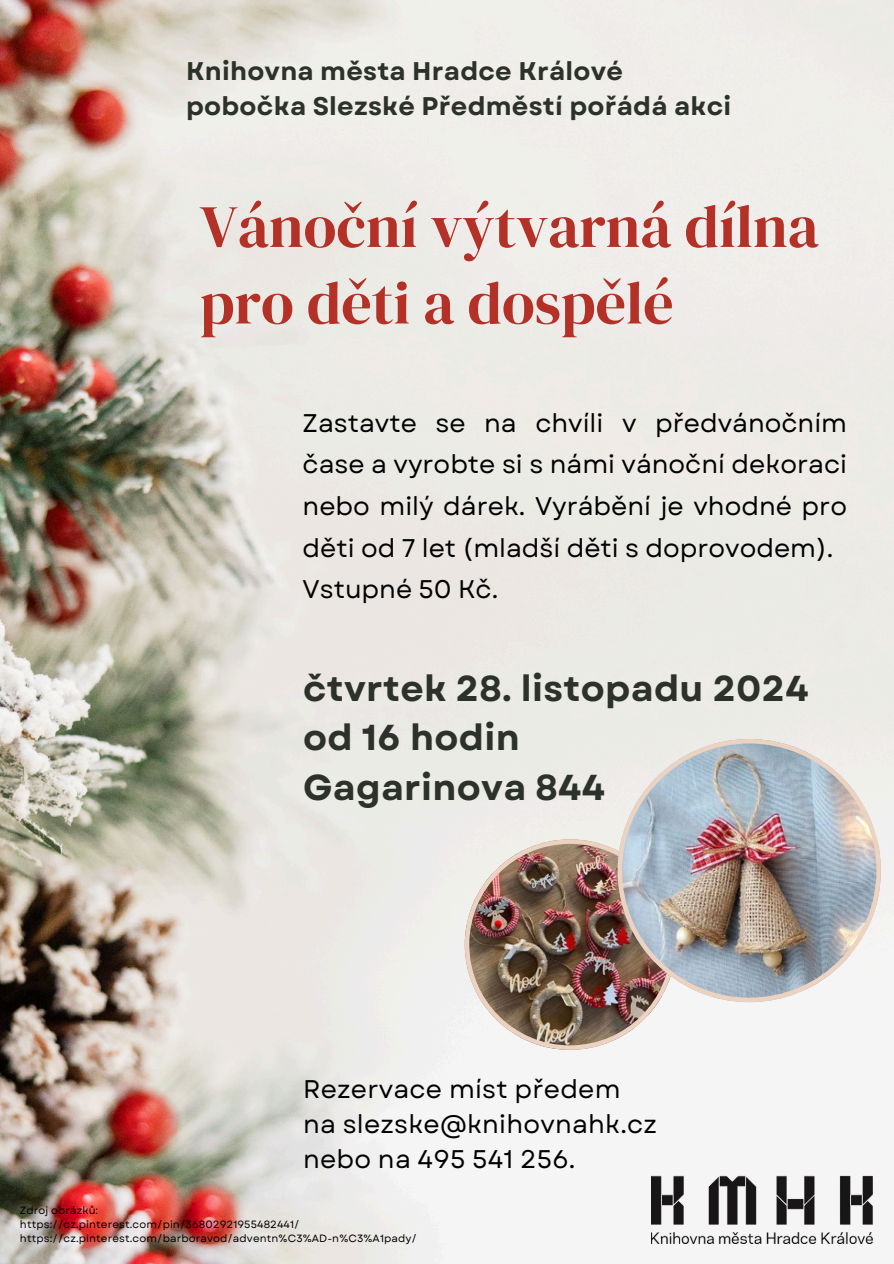
<style>
.page{position:relative;width:894px;height:1264px;background:#fff}
.page>*{position:absolute;margin:0;border:0;box-sizing:border-box;transform-origin:0 0}
.t1{font:60px/76.5px "DM Serif Display";color:#b33127}
.t2{font:700 36px/49.5px "Garet";letter-spacing:.01em;color:#2c322a}
.t3{font:25.5px/41.7px "Garet";color:#000}
.t4{font:700 25.5px/34.8px "Garet";letter-spacing:.01em;color:#2c322a}
.t5{font:10.5px "Garet";letter-spacing:.01em;color:#000}
</style>
<div class="page">
<img style="left:0;top:0;width:893px;height:1263px">
<img style="left:651px;top:1174px;width:222px;height:69px">
<img style="left:464px;top:839px;width:211px;height:210px">
<img style="left:617px;top:739px;width:263px;height:263px">
<p class="t4" style="left:186px;top:54px;width:546px">Knihovna města Hradce Králové pobočka Slezské Předměstí pořádá akci</p>
<h1 class="t1" style="left:200px;top:188px;width:620px">Vánoční výtvarná dílna pro děti a dospělé</h1>
<h2 class="t3" style="left:302px;top:402px;width:546px">Zastavte se na chvíli v předvánočním čase a vyrobte si s námi vánoční dekoraci nebo milý dárek. Vyrábění je vhodné pro děti od 7 let (mladší děti s doprovodem).<br>Vstupné 50 Kč.</h2>
<p class="t2" style="left:303px;top:663px;width:507px">čtvrtek 28. listopadu 2024 od 16 hodin<br>Gagarinova 844</p>
<h4 class="t3" style="left:303px;top:1071px;width:355px;line-height:34.8px">Rezervace míst předem na slezske@knihovnahk.cz nebo na 495 541 256.</h4>
<p class="t5" style="left:20px;top:1202px;width:80px">Zdroj obrázků:</p>
<p class="t5" style="left:20px;top:1216px;width:281px">https://cz.pinterest.com/pin/36802921955482441/</p>
<p class="t5" style="left:20px;top:1230px;width:398px">https://cz.pinterest.com/barboravod/adventn%C3%AD-n%C3%A1pady/</p>
</div>
